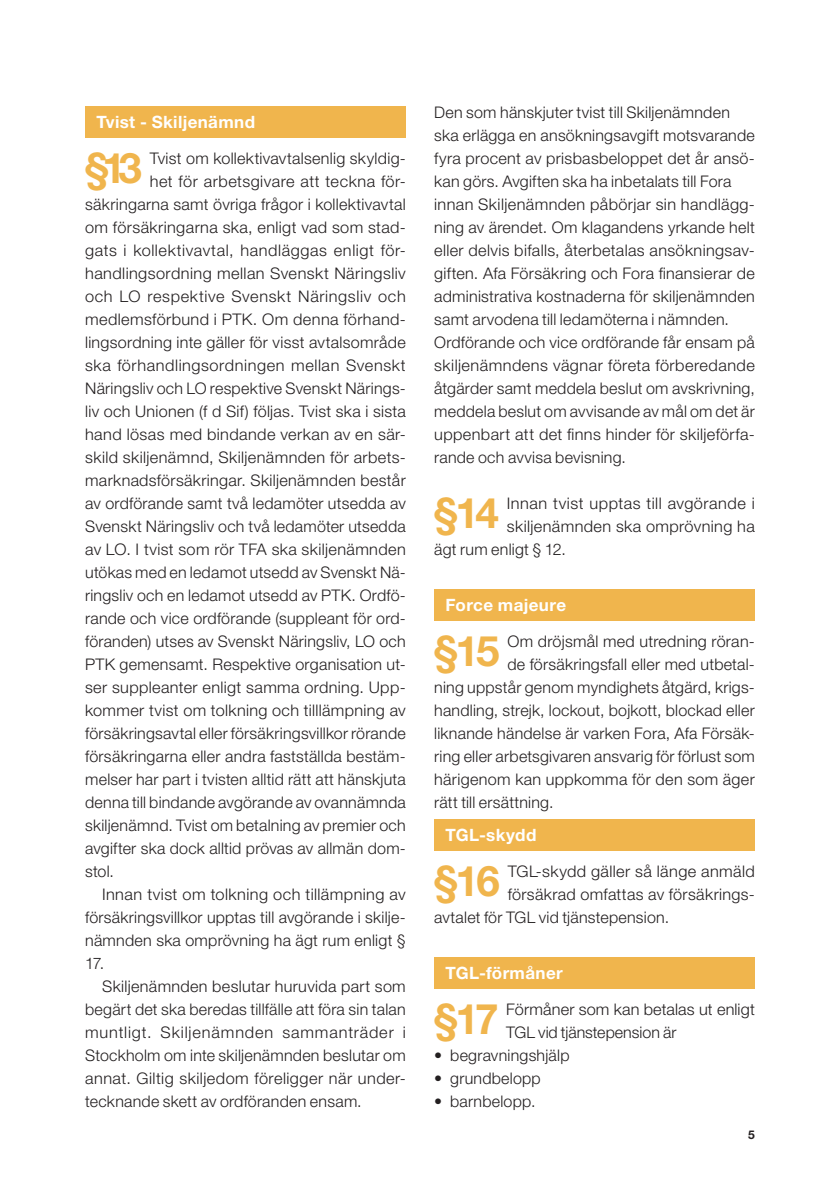
<style>
.page{position:relative;width:840px;height:1191px;background:#fff}
.page>*{position:absolute;margin:0;border:0;box-sizing:border-box;transform-origin:0 0}
.Brödtext_med_anfan{font:700 42.2px "Helvetica Neue LT Std";letter-spacing:-.075em;color:#f0b54d}
.Rubrik_på_färgplat{font:700 17px "Helvetica Neue LT Std";letter-spacing:.02em;color:#fff}
.Brödtext_med_anfan-2{font:300 16px/23px "Helvetica Neue LT Std";letter-spacing:.02em;color:#231f20}
.Brödtext_utan_indr{font:300 16px/23px "Helvetica Neue LT Std";letter-spacing:.015em;color:#231f20;text-align:justify}
.Brödtext_med_indra{font:300 16px/23px "Helvetica Neue LT Std";letter-spacing:.015em;color:#231f20;text-align:justify}
.Brödtext_med_anfan-3{font:300 16px "Helvetica Neue LT Std";letter-spacing:.04em;color:#231f20}
.t1{font:700 12px "Helvetica Neue LT Std";color:#231f20}
.s1{font-weight:700}
</style>
<div class="page">
<div style="left:85px;top:106px;width:320px;height:32px;background:#f0b54d"></div>
<div style="left:434px;top:589px;width:320px;height:32px;background:#f0b54d"></div>
<div style="left:434px;top:819px;width:320px;height:32px;background:#f0b54d"></div>
<div style="left:434px;top:957px;width:320px;height:32px;background:#f0b54d"></div>
<p class="Rubrik_på_färgplat" style="left:96px;top:111px;width:160px">Tvist - Skiljenämnd</p>
<p class="Brödtext_med_anfan" style="left:85px;top:142px;width:58px">§13</p>
<p class="Brödtext_med_anfan-2" style="left:150px;top:146px;width:257px">Tvist om kollektivavtalsenlig skyldig-</p>
<p class="Brödtext_med_anfan-2" style="left:150px;top:169px;width:257px">het för arbetsgivare att teckna för-</p>
<p class="Brödtext_med_anfan-2" style="left:85px;top:192px;width:322px">säkringarna samt övriga frågor i kollektivavtal</p>
<p class="Brödtext_med_anfan-2" style="left:85px;top:215px;width:322px">om försäkringarna ska, enligt vad som stad-</p>
<p class="Brödtext_med_anfan-2" style="left:85px;top:238px;width:322px">gats i kollektivavtal, handläggas enligt för-</p>
<p class="Brödtext_med_anfan-2" style="left:85px;top:261px;width:322px">handlingsordning mellan Svenskt Näringsliv</p>
<p class="Brödtext_med_anfan-3" style="left:85px;top:287px;width:322px">och LO respektive Svenskt Näringsliv och</p>
<p class="Brödtext_med_anfan-2" style="left:85px;top:307px;width:322px">medlemsförbund i PTK. Om denna förhand-</p>
<p class="Brödtext_med_anfan-2" style="left:85px;top:330px;width:322px">lingsordning inte gäller för visst avtalsområde</p>
<p class="Brödtext_med_anfan-2" style="left:85px;top:353px;width:322px">ska förhandlingsordningen mellan Svenskt</p>
<p class="Brödtext_med_anfan-2" style="left:85px;top:376px;width:322px">Näringsliv och LO respektive Svenskt Närings-</p>
<p class="Brödtext_med_anfan-2" style="left:85px;top:399px;width:322px">liv och Unionen (f d Sif) följas. Tvist ska i sista</p>
<p class="Brödtext_med_anfan-2" style="left:85px;top:422px;width:322px">hand lösas med bindande verkan av en sär-</p>
<p class="Brödtext_med_anfan-2" style="left:85px;top:445px;width:322px">skild skiljenämnd, Skiljenämnden för arbets-</p>
<p class="Brödtext_med_anfan-2" style="left:85px;top:468px;width:322px">marknadsförsäkringar. Skiljenämnden består</p>
<p class="Brödtext_med_anfan-2" style="left:85px;top:491px;width:322px">av ordförande samt två ledamöter utsedda av</p>
<p class="Brödtext_med_anfan-2" style="left:85px;top:514px;width:322px">Svenskt Näringsliv och två ledamöter utsedda</p>
<p class="Brödtext_med_anfan-2" style="left:85px;top:537px;width:322px">av LO. I tvist som rör TFA ska skiljenämnden</p>
<p class="Brödtext_med_anfan-2" style="left:85px;top:560px;width:322px">utökas med en ledamot utsedd av Svenskt Nä-</p>
<p class="Brödtext_med_anfan-2" style="left:85px;top:583px;width:322px">ringsliv och en ledamot utsedd av PTK. Ordfö-</p>
<p class="Brödtext_med_anfan-2" style="left:85px;top:606px;width:322px">rande och vice ordförande (suppleant för ord-</p>
<p class="Brödtext_med_anfan-2" style="left:85px;top:629px;width:322px">föranden) utses av Svenskt Näringsliv, LO och</p>
<p class="Brödtext_med_anfan-2" style="left:85px;top:652px;width:322px">PTK gemensamt. Respektive organisation ut-</p>
<p class="Brödtext_med_anfan-2" style="left:85px;top:675px;width:322px">ser suppleanter enligt samma ordning. Upp-</p>
<p class="Brödtext_med_anfan-2" style="left:85px;top:698px;width:322px">kommer tvist om tolkning och tilllämpning av</p>
<p class="Brödtext_med_anfan-2" style="left:85px;top:721px;width:322px">försäkringsavtal eller försäkringsvillkor rörande</p>
<p class="Brödtext_med_anfan-2" style="left:85px;top:744px;width:322px">försäkringarna eller andra fastställda bestäm-</p>
<p class="Brödtext_med_anfan-2" style="left:85px;top:767px;width:322px">melser har part i tvisten alltid rätt att hänskjuta</p>
<p class="Brödtext_med_anfan-2" style="left:85px;top:790px;width:322px">denna till bindande avgörande av ovannämnda</p>
<p class="Brödtext_med_anfan-2" style="left:85px;top:813px;width:322px">skiljenämnd. Tvist om betalning av premier och</p>
<p class="Brödtext_med_anfan-2" style="left:85px;top:836px;width:322px">avgifter ska dock alltid prövas av allmän dom-</p>
<p class="Brödtext_med_anfan-2" style="left:85px;top:859px;width:30px">stol.</p>
<p class="Brödtext_med_indra" style="left:85px;top:882px;width:322px;text-indent:17px">Innan tvist om tolkning och tillämpning av försäkringsvillkor upptas till avgörande i skilje&shy;nämnden ska omprövning ha ägt rum enligt § 17.</p>
<p class="Brödtext_med_indra" style="left:85px;top:974px;width:322px;text-indent:17px">Skiljenämnden beslutar huruvida part som begärt det ska beredas tillfälle att föra sin talan muntligt. Skiljenämnden sammanträder i Stockholm om inte skiljenämnden beslutar om annat. Giltig skiljedom föreligger när under&shy;tecknande skett av ordföranden ensam.</p>
<p class="Brödtext_med_indra" style="left:434px;top:100px;width:297px">Den som hänskjuter tvist till Skiljenämnden</p>
<p class="Brödtext_utan_indr" style="left:434px;top:123px;width:322px">ska erlägga en ansökningsavgift motsvarande fyra procent av prisbasbeloppet det år ansö&shy;kan görs. Avgiften ska ha inbetalats till Fora</p>
<p class="Brödtext_utan_indr" style="left:434px;top:192px;width:322px">innan Skiljenämnden påbörjar sin handlägg&shy;ning av ärendet. Om klagandens yrkande helt eller delvis bifalls, återbetalas ansökningsav&shy;giften. Afa Försäkring och Fora finansierar de administrativa kostnaderna för skiljenämnden samt arvodena till ledamöterna i nämnden.</p>
<p class="Brödtext_utan_indr" style="left:434px;top:330px;width:322px">Ordförande och vice ordförande får ensam på skiljenämndens vägnar företa förberedande åtgärder samt meddela beslut om avskrivning, meddela beslut om avvisande av mål om det är uppenbart att det finns hinder för skiljeförfa&shy;rande och avvisa bevisning.</p>
<p class="Brödtext_med_anfan" style="left:434px;top:487px;width:66px">§14</p>
<p class="Brödtext_med_anfan-2" style="left:506px;top:491px;width:249px">Innan tvist upptas till avgörande i</p>
<p class="Brödtext_med_anfan-2" style="left:506px;top:514px;width:249px">skiljenämnden ska omprövning ha</p>
<p class="Brödtext_med_anfan-2" style="left:434px;top:537px;width:133px">ägt rum enligt § 12.</p>
<p class="Rubrik_på_färgplat" style="left:445px;top:594px;width:122px">Force majeure</p>
<p class="Brödtext_med_anfan" style="left:434px;top:625px;width:67px">§15</p>
<p class="Brödtext_med_anfan-2" style="left:507px;top:629px;width:249px">Om dröjsmål med utredning röran-</p>
<p class="Brödtext_med_anfan-2" style="left:507px;top:652px;width:249px">de försäkringsfall eller med utbetal-</p>
<p class="Brödtext_med_anfan-2" style="left:434px;top:675px;width:322px">ning uppstår genom myndighets åtgärd, krigs-</p>
<p class="Brödtext_med_anfan-2" style="left:434px;top:698px;width:322px">handling, strejk, lockout, bojkott, blockad eller</p>
<p class="Brödtext_med_anfan-2" style="left:434px;top:721px;width:322px">liknande händelse är varken Fora, Afa Försäk-</p>
<p class="Brödtext_med_anfan-2" style="left:434px;top:744px;width:322px">ring eller arbetsgivaren ansvarig för förlust som</p>
<p class="Brödtext_med_anfan-2" style="left:434px;top:767px;width:322px">härigenom kan uppkomma för den som äger</p>
<p class="Brödtext_med_anfan-2" style="left:434px;top:790px;width:121px">rätt till ersättning.</p>
<p class="Rubrik_på_färgplat" style="left:445px;top:824px;width:92px">TGL-skydd</p>
<p class="Brödtext_med_anfan" style="left:434px;top:855px;width:67px">§16</p>
<p class="Brödtext_med_anfan-2" style="left:507px;top:859px;width:248px">TGL-skydd gäller så länge anmäld</p>
<p class="Brödtext_med_anfan-2" style="left:507px;top:882px;width:248px">försäkrad omfattas av försäkrings-</p>
<p class="Brödtext_med_anfan-2" style="left:434px;top:905px;width:236px">avtalet för TGL vid tjänstepension.</p>
<p class="Rubrik_på_färgplat" style="left:445px;top:962px;width:119px">TGL-förmåner</p>
<p class="Brödtext_med_anfan" style="left:434px;top:993px;width:66px">§17</p>
<p class="Brödtext_med_anfan-2" style="left:506px;top:997px;width:250px">Förmåner som kan betalas ut enligt<br>TGL vid tjänstepension är</p>
<p class="Brödtext_utan_indr" style="left:434px;top:1043px;width:137px"><span class="s1">•</span> begravningshjälp</p>
<p class="Brödtext_utan_indr" style="left:434px;top:1066px;width:108px"><span class="s1">•</span> grundbelopp</p>
<p class="Brödtext_utan_indr" style="left:434px;top:1089px;width:103px"><span class="s1">•</span> barnbelopp.</p>
<p class="t1" style="left:747px;top:1127px;width:8px">5</p>
</div>
